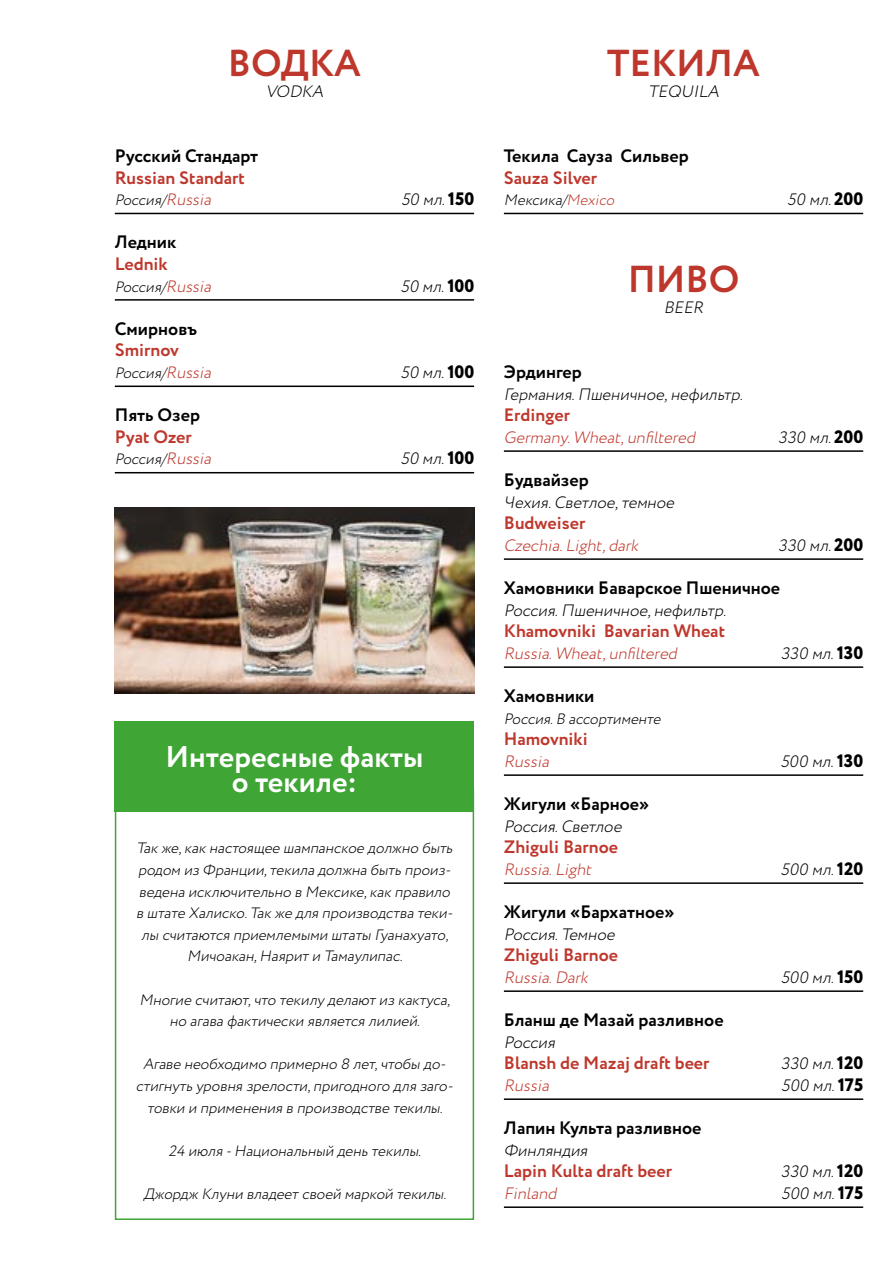
<style>
.page{position:relative;width:893px;height:1263px;background:#fff}
.page>*{position:absolute;margin:0;border:0;box-sizing:border-box;transform-origin:0 0}
.t1{font:700 37.5px "Circe";color:#be372c}
.t2{font:700 30px/25.5px "Circe";color:#fff;text-align:center}
.t3{font:700 18px "Circe";color:#000}
.t4{font:700 18px "Circe";color:#be372c}
.t5{font:italic 300 16.5px/21.6px "Circe";color:#000}
.t6{font:italic 300 16.5px "Circe";color:#be372c}
.t7{font:italic 300 15px/21.6px "Circe";color:#000;text-align:center}
.s1{font-size:16.5px;color:#be372c}
.s2{font-weight:800;font-style:normal;font-size:18px}
.s3{color:#be372c}
</style>
<div class="page">
<hr style="left:115px;top:213px;width:359px;height:1px;background:#000">
<hr style="left:115px;top:299px;width:359px;height:2px;background:#000">
<hr style="left:115px;top:386px;width:359px;height:1px;background:#000">
<hr style="left:115px;top:472px;width:359px;height:1px;background:#000">
<hr style="left:504px;top:450px;width:359px;height:2px;background:#000">
<hr style="left:504px;top:558px;width:359px;height:2px;background:#000">
<hr style="left:504px;top:666px;width:359px;height:2px;background:#000">
<hr style="left:504px;top:774px;width:359px;height:2px;background:#000">
<hr style="left:504px;top:882px;width:359px;height:2px;background:#000">
<hr style="left:504px;top:990px;width:359px;height:2px;background:#000">
<hr style="left:504px;top:1098px;width:359px;height:2px;background:#000">
<hr style="left:504px;top:1206px;width:359px;height:2px;background:#000">
<hr style="left:504px;top:213px;width:359px;height:1px;background:#000">
<div style="left:115px;top:789px;width:359px;height:431px;border:2px solid #3fa535"></div>
<img style="left:115px;top:508px;width:359px;height:185px">
<div style="left:115px;top:722px;width:359px;height:90px;background:#3fa535"></div>
<h1 class="t1" style="left:228px;top:38px;width:135px">ВОДКА</h1>
<p class="t5" style="left:266px;top:81px;width:63px">VODKA</p>
<p class="t3" style="left:115px;top:144px;width:145px">Русский Стандарт</p>
<p class="t4" style="left:115px;top:165px;width:132px">Russian Standart</p>
<p class="t7" style="left:115px;top:190px;width:102px">Россия/<span class="s1">Russia</span></p>
<p class="t3" style="left:115px;top:230px;width:63px">Ледник</p>
<p class="t4" style="left:115px;top:252px;width:54px">Lednik</p>
<p class="t7" style="left:115px;top:276px;width:102px">Россия/<span class="s1">Russia</span></p>
<p class="t3" style="left:115px;top:317px;width:84px">Смирновъ</p>
<p class="t4" style="left:115px;top:338px;width:65px">Smirnov</p>
<p class="t7" style="left:115px;top:362px;width:102px">Россия/<span class="s1">Russia</span></p>
<p class="t3" style="left:115px;top:403px;width:87px">Пять Озер</p>
<p class="t4" style="left:115px;top:425px;width:78px">Pyat Ozer</p>
<p class="t7" style="left:115px;top:449px;width:102px">Россия/<span class="s1">Russia</span></p>
<p class="t5" style="left:401px;top:189px;width:75px">50 мл.<span class="s2">1 50</span></p>
<p class="t5" style="left:400px;top:276px;width:75px">50 мл.<span class="s2">1 00</span></p>
<p class="t5" style="left:400px;top:362px;width:75px">50 мл.<span class="s2">1 00</span></p>
<p class="t5" style="left:400px;top:448px;width:75px">50 мл.<span class="s2">1 00</span></p>
<h2 class="t2" style="left:165px;top:745px;width:259px">Интересные факты о текиле:</h2>
<p class="t7" style="left:136px;top:838px;width:322px">Так же,как настоящее шампанское должно быть родом из Франции,текила должна бытьпроиз&shy;ведена исключительно в Мексике,как правило в штате Халиско.Так же для производства теки&shy;лы считаются приемлемыми штаты Гуанахуато, Мичоакан,Наярити Тамаулипас.</p>
<p class="t7" style="left:140px;top:989px;width:316px">Многие считают,что текилу делаютиз кактуса, но агава фактически является лилией.</p>
<p class="t7" style="left:136px;top:1054px;width:322px">Агаве необходимо примерно 8 лет,чтобы до&shy;стигнутьуровня зрелости,пригодного для заго&shy;товки и применения в производстве текилы.</p>
<p class="t7" style="left:169px;top:1140px;width:258px">24 июля -Национальный деньтекилы.</p>
<p class="t7" style="left:143px;top:1183px;width:308px">Джордж Клуни владеетсвоей маркой текилы.</p>
<h1 class="t1" style="left:607px;top:38px;width:154px">ТЕКИЛА</h1>
<p class="t5" style="left:648px;top:81px;width:76px">TEQUILA</p>
<p class="t3" style="left:504px;top:144px;width:186px">Текила Сауза Сильвер</p>
<p class="t4" style="left:504px;top:165px;width:95px">Sauza Silver</p>
<p class="t7" style="left:504px;top:190px;width:115px">Мексика/<span class="s3">Mexico</span></p>
<p class="t5" style="left:787px;top:189px;width:77px">50 мл.<span class="s2">200</span></p>
<h1 class="t1" style="left:628px;top:254px;width:113px">ПИВО</h1>
<p class="t5" style="left:664px;top:297px;width:45px">BEER</p>
<p class="t3" style="left:504px;top:360px;width:79px">Эрдингер</p>
<p class="t5" style="left:504px;top:384px;width:244px">Германия.Пшеничное,нефильтр.</p>
<p class="t4" style="left:504px;top:403px;width:68px">Erdinger</p>
<p class="t6" style="left:504px;top:426px;width:197px">Germany.Wheat,unfiltered</p>
<p class="t3" style="left:504px;top:468px;width:86px">Будвайзер</p>
<p class="t5" style="left:504px;top:492px;width:176px">Чехия.Светлое,темное</p>
<p class="t4" style="left:504px;top:511px;width:83px">Budweiser</p>
<p class="t6" style="left:504px;top:534px;width:140px">Czechia.Light,dark</p>
<p class="t3" style="left:504px;top:576px;width:278px">Хамовники Баварское Пшеничное</p>
<p class="t5" style="left:504px;top:600px;width:228px">Россия.Пшеничное,нефильтр.</p>
<p class="t4" style="left:504px;top:619px;width:223px">Khamovniki Bavarian Wheat</p>
<p class="t6" style="left:504px;top:642px;width:179px">Russia.Wheat,unfiltered</p>
<p class="t3" style="left:504px;top:684px;width:92px">Хамовники</p>
<p class="t7" style="left:504px;top:708px;width:162px">Россия.В ассортименте</p>
<p class="t4" style="left:504px;top:727px;width:85px">Hamovniki</p>
<p class="t6" style="left:504px;top:750px;width:51px">Russia</p>
<p class="t3" style="left:504px;top:792px;width:147px">Жигули «Барное»</p>
<p class="t5" style="left:504px;top:816px;width:123px">Россия.Светлое</p>
<p class="t4" style="left:504px;top:835px;width:116px">Zhiguli Barnoe</p>
<p class="t6" style="left:504px;top:858px;width:93px">Russia.Light</p>
<p class="t3" style="left:504px;top:900px;width:172px">Жигули «Бархатное»</p>
<p class="t5" style="left:504px;top:924px;width:116px">Россия.Темное</p>
<p class="t4" style="left:504px;top:943px;width:116px">Zhiguli Barnoe</p>
<p class="t6" style="left:504px;top:966px;width:90px">Russia.Dark</p>
<p class="t3" style="left:504px;top:1008px;width:221px">Бланш де Мазай разливное</p>
<p class="t5" style="left:504px;top:1032px;width:57px">Россия</p>
<p class="t4" style="left:504px;top:1051px;width:207px">Blansh de Mazaj draft beer</p>
<p class="t6" style="left:504px;top:1074px;width:51px">Russia</p>
<p class="t3" style="left:504px;top:1116px;width:199px">Лапин Культа разливное</p>
<p class="t5" style="left:504px;top:1140px;width:89px">Финляндия</p>
<p class="t4" style="left:504px;top:1159px;width:170px">Lapin Kulta draft beer</p>
<p class="t6" style="left:504px;top:1182px;width:58px">Finland</p>
<p class="t5" style="left:778px;top:427px;width:86px">330 мл.<span class="s2">200</span></p>
<p class="t5" style="left:778px;top:535px;width:86px">330 мл.<span class="s2">200</span></p>
<p class="t5" style="left:781px;top:643px;width:84px">330 мл.<span class="s2">1 3 0</span></p>
<p class="t5" style="left:780px;top:751px;width:84px">500 мл.<span class="s2">1 3 0</span></p>
<p class="t5" style="left:780px;top:859px;width:84px">500 мл.<span class="s2">1 20</span></p>
<p class="t5" style="left:781px;top:967px;width:84px">500 мл.<span class="s2">1 50</span></p>
<p class="t5" style="left:781px;top:1053px;width:84px">330 мл.<span class="s2">1 20<br></span>500 мл.<span class="s2">1 75</span></p>
<p class="t5" style="left:781px;top:1161px;width:84px">330 мл.<span class="s2">1 20<br></span>500 мл.<span class="s2">1 75</span></p>
</div>
